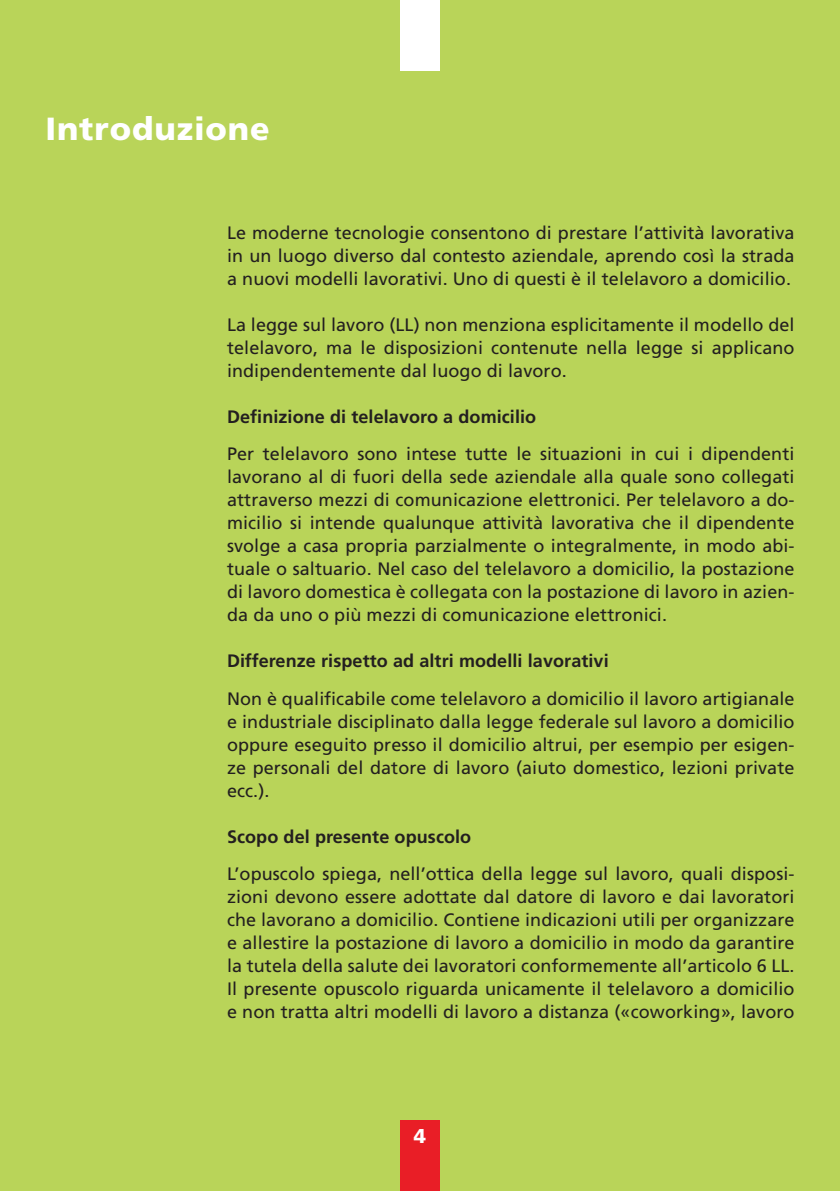
<style>
.page{position:relative;width:840px;height:1191px;background:#fff}
.page>*{position:absolute;margin:0;border:0;box-sizing:border-box;transform-origin:0 0}
.t1{font:900 32px "Frutiger LT Pro";letter-spacing:.03em;color:#fff}
.t2{font:900 20px "Frutiger LT Pro";color:#fff}
.t3{font:18px/23px "Frutiger LT Pro";letter-spacing:.005em;color:#231f20;text-align:justify}
.t4{font:700 18px "Frutiger LT Pro";letter-spacing:.005em;color:#231f20}
</style>
<div class="page">
<div style="left:0;top:0;width:839px;height:1191px;background:#b9d459"></div>
<div style="left:400px;top:0;width:39px;height:71px;background:#fff"></div>
<div style="left:400px;top:1120px;width:39px;height:71px;background:#e91e26"></div>
<h1 class="t1" style="left:45px;top:110px;width:226px">Introduzione</h1>
<p class="t3" style="left:227px;top:221px;width:568px">Le moderne tecnologie consentono di prestare l’attività lavorativa in un luogo diverso dal contesto aziendale, aprendo così la strada a nuovi modelli lavorativi. Uno di questi è il telelavoro a domicilio.</p>
<p class="t3" style="left:227px;top:313px;width:568px">La legge sul lavoro (LL) non menziona esplicitamente il modello del telelavoro, ma le disposizioni contenute nella legge si applicano indipendentemente dal luogo di lavoro.</p>
<p class="t4" style="left:227px;top:406px;width:310px">Definizione di telelavoro a domicilio</p>
<p class="t3" style="left:227px;top:442px;width:568px">Per telelavoro sono intese tutte le situazioni in cui i dipendenti lavorano al di fuori della sede aziendale alla quale sono collegati attraverso mezzi di comunicazione elettronici. Per telelavoro a do&shy;micilio si intende qualunque attività lavorativa che il dipendente svolge a casa propria parzialmente o integralmente, in modo abi&shy;tuale o saltuario. Nel caso del telelavoro a domicilio, la postazione di lavoro domestica è collegata con la postazione di lavoro in azien&shy;da da uno o più mezzi di comunicazione elettronici.</p>
<p class="t4" style="left:227px;top:650px;width:383px">Differenze rispetto ad altri modelli lavorativi</p>
<p class="t3" style="left:227px;top:687px;width:568px">Non è qualificabile come telelavoro a domicilio il lavoro artigianale e industriale disciplinato dalla legge federale sul lavoro a domicilio oppure eseguito presso il domicilio altrui, per esempio per esigen&shy;ze personali del datore di lavoro (aiuto domestico, lezioni private ecc.).</p>
<p class="t4" style="left:227px;top:825px;width:246px">Scopo del presente opuscolo</p>
<p class="t3" style="left:227px;top:862px;width:568px">L’opuscolo spiega, nell’ottica della legge sul lavoro, quali disposi&shy;zioni devono essere adottate dal datore di lavoro e dai lavoratori che lavorano a domicilio. Contiene indicazioni utili per organizzare e allestire la postazione di lavoro a domicilio in modo da garantire la tutela della salute dei lavoratori conformemente all’articolo 6 LL.<br>Il presente opuscolo riguarda unicamente il telelavoro a domicilio e non tratta altri modelli di lavoro a distanza («coworking», lavoro</p>
<p class="t2" style="left:413px;top:1124px;width:14px">4</p>
</div>
